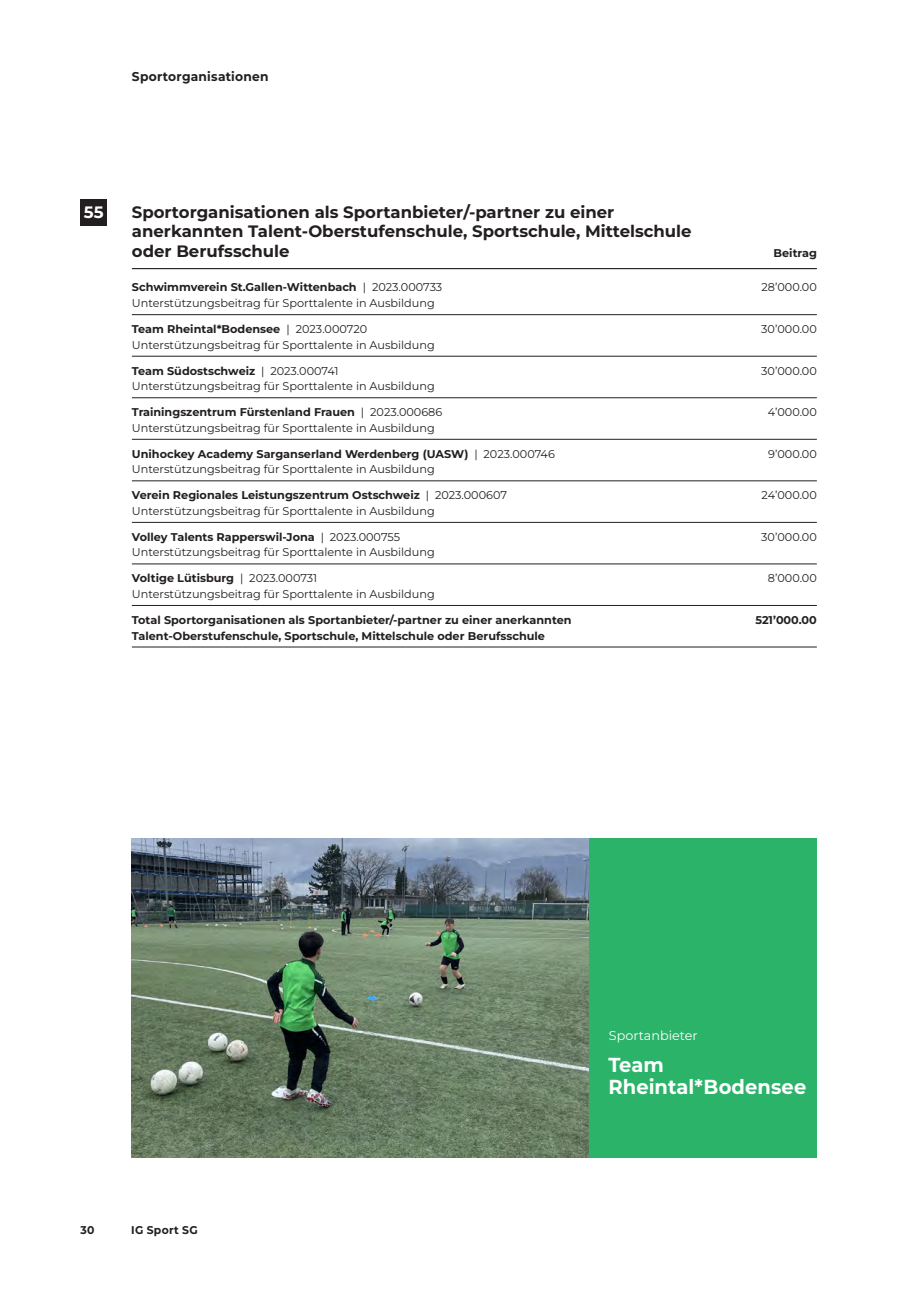
<style>
.page{position:relative;width:919px;height:1289px;background:#fff}
.page>*{position:absolute;margin:0;border:0;box-sizing:border-box;transform-origin:0 0}
.t1{font:700 20.25px/22.5px "Montserrat";letter-spacing:.005em;color:#fff;scale:.96 1}
.t2{font:700 16.5px/19.5px "Montserrat";color:#231f20}
.t3{font:700 16.5px "Montserrat";color:#fff}
.t4{font:700 12.75px "Montserrat";letter-spacing:.02em;color:#231f20;scale:.96 1}
.t5{font:12.75px "Montserrat";color:#fff}
.t6{font:11.25px/15.8px "Montserrat";color:#231f20}
.t7{font:700 11.25px/15.8px "Montserrat";color:#231f20}
.t8{font:700 11.25px "Montserrat";letter-spacing:.03em;color:#231f20;scale:.96 1}
.t9{font:700 11.25px "Montserrat";color:#231f20;scale:.96 1}
.s1{font-weight:700}
</style>
<div class="page">
<hr style="left:132px;top:314px;width:587px;height:1px;background:#231f20">
<hr style="left:719px;top:314px;width:97px;height:1px;background:#231f20">
<hr style="left:132px;top:356px;width:587px;height:1px;background:#231f20">
<hr style="left:719px;top:356px;width:97px;height:1px;background:#231f20">
<hr style="left:132px;top:397px;width:587px;height:1px;background:#231f20">
<hr style="left:719px;top:397px;width:97px;height:1px;background:#231f20">
<hr style="left:132px;top:439px;width:587px;height:1px;background:#231f20">
<hr style="left:719px;top:439px;width:97px;height:1px;background:#231f20">
<hr style="left:132px;top:480px;width:587px;height:1px;background:#231f20">
<hr style="left:719px;top:480px;width:97px;height:1px;background:#231f20">
<hr style="left:132px;top:522px;width:587px;height:1px;background:#231f20">
<hr style="left:719px;top:522px;width:97px;height:1px;background:#231f20">
<hr style="left:132px;top:563px;width:587px;height:1px;background:#231f20">
<hr style="left:719px;top:563px;width:97px;height:1px;background:#231f20">
<hr style="left:132px;top:605px;width:587px;height:1px;background:#231f20">
<hr style="left:719px;top:605px;width:97px;height:1px;background:#231f20">
<hr style="left:132px;top:646px;width:587px;height:1px;background:#231f20">
<hr style="left:719px;top:646px;width:97px;height:1px;background:#231f20">
<hr style="left:132px;top:268px;width:587px;height:1px;background:#231f20">
<hr style="left:719px;top:268px;width:97px;height:1px;background:#231f20">
<div style="left:80px;top:199px;width:27px;height:26px;background:#231f20"></div>
<div style="left:588px;top:838px;width:228px;height:319px;background:#2bb469"></div>
<img style="left:132px;top:838px;width:456px;height:319px">
<p class="t4" style="left:132px;top:68px;width:144px">Sportorganisationen</p>
<h2 class="t3" style="left:84px;top:201px;width:21px">55</h2>
<h2 class="t2" style="left:132px;top:202px;width:561px">Sportorganisationen als Sportanbieter/-partner zu einer anerkannten Talent-Oberstufenschule, Sportschule, Mittelschule oder Berufsschule</h2>
<p class="t7" style="left:773px;top:244px;width:45px">Beitrag</p>
<p class="t6" style="left:132px;top:279px;width:312px"><span class="s1">Schwimmverein St.Gallen-Wittenbach</span> | 2023.000733<br>Unterstützungsbeitrag für Sporttalente in Ausbildung</p>
<p class="t6" style="left:761px;top:279px;width:57px">28’000.00</p>
<p class="t6" style="left:132px;top:321px;width:304px"><span class="s1">Team Rheintal*Bodensee</span> | 2023.000720<br>Unterstützungsbeitrag für Sporttalente in Ausbildung</p>
<p class="t6" style="left:761px;top:321px;width:57px">30’000.00</p>
<p class="t6" style="left:132px;top:362px;width:304px"><span class="s1">Team Südostschweiz</span> | 2023.000741<br>Unterstützungsbeitrag für Sporttalente in Ausbildung</p>
<p class="t6" style="left:761px;top:362px;width:57px">30’000.00</p>
<p class="t6" style="left:132px;top:404px;width:312px"><span class="s1">Trainingszentrum Fürstenland Frauen</span> | 2023.000686<br>Unterstützungsbeitrag für Sporttalente in Ausbildung</p>
<p class="t6" style="left:767px;top:404px;width:51px">4’000.00</p>
<p class="t6" style="left:132px;top:445px;width:424px"><span class="s1">Unihockey Academy Sarganserland Werdenberg (UASW)</span> | 2023.000746<br>Unterstützungsbeitrag für Sporttalente in Ausbildung</p>
<p class="t6" style="left:768px;top:445px;width:50px">9’000.00</p>
<p class="t6" style="left:132px;top:487px;width:376px"><span class="s1">Verein Regionales Leistungszentrum Ostschweiz</span> | 2023.000607<br>Unterstützungsbeitrag für Sporttalente in Ausbildung</p>
<p class="t6" style="left:761px;top:487px;width:57px">24’000.00</p>
<p class="t6" style="left:132px;top:528px;width:304px"><span class="s1">Volley Talents Rapperswil-Jona</span> | 2023.000755<br>Unterstützungsbeitrag für Sporttalente in Ausbildung</p>
<p class="t6" style="left:761px;top:528px;width:57px">30’000.00</p>
<p class="t6" style="left:132px;top:570px;width:304px"><span class="s1">Voltige Lütisburg</span> | 2023.000731<br>Unterstützungsbeitrag für Sporttalente in Ausbildung</p>
<p class="t6" style="left:767px;top:570px;width:50px">8’000.00</p>
<p class="t7" style="left:132px;top:611px;width:441px">Total Sportorganisationen als Sportanbieter/-partner zu einer anerkannten<br>Talent-Oberstufenschule, Sportschule, Mittelschule oder Berufsschule</p>
<p class="t7" style="left:755px;top:611px;width:63px">521’000.00</p>
<p class="t9" style="left:80px;top:1222px;width:16px">30</p>
<p class="t8" style="left:131px;top:1222px;width:71px">IG Sport SG</p>
<p class="t5" style="left:609px;top:1026px;width:90px">Sportanbieter</p>
<h1 class="t1" style="left:608px;top:1052px;width:208px">Team<br>Rheintal*Bodensee</h1>
</div>
